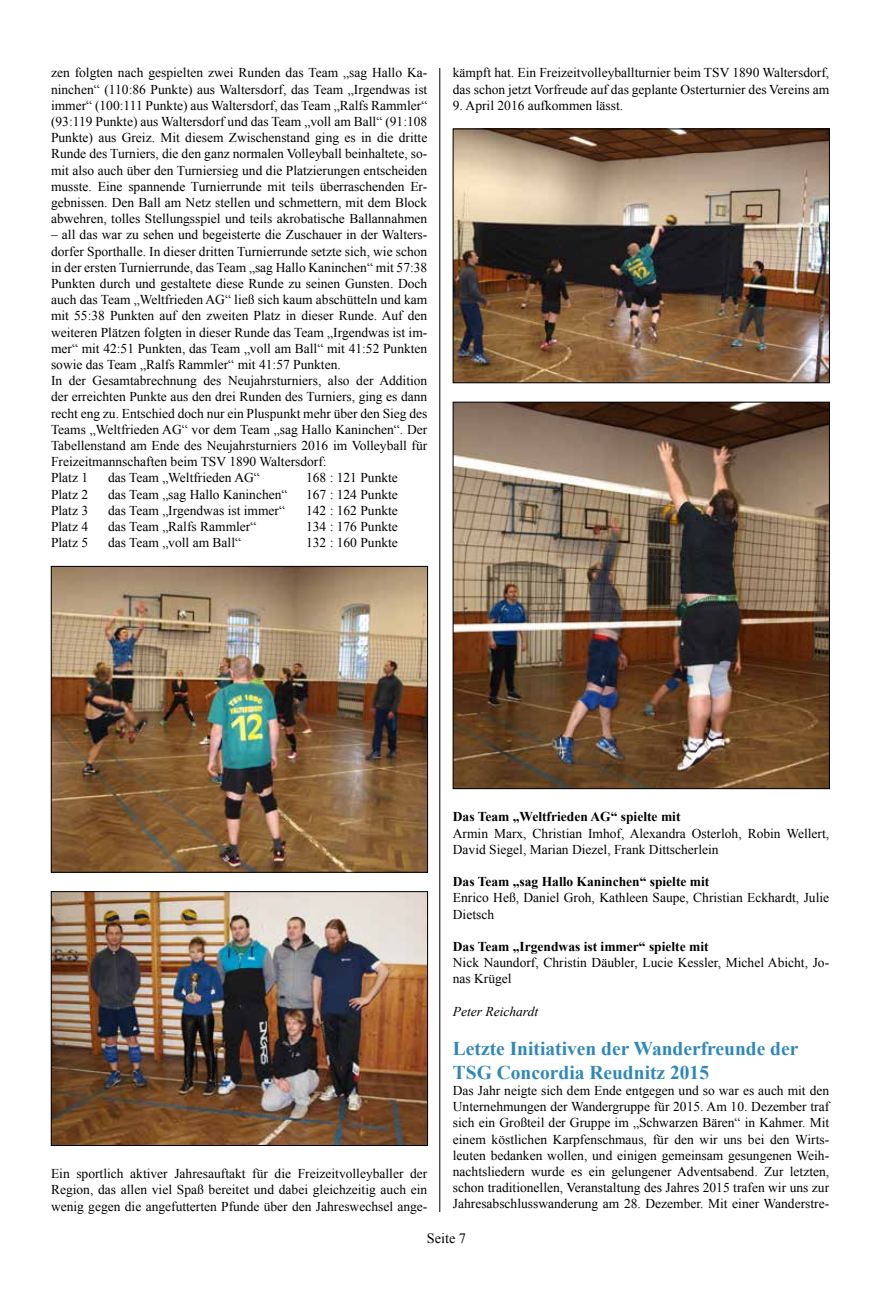
<style>
.page{position:relative;width:893px;height:1297px;background:#fff}
.page>*{position:absolute;margin:0;border:0;box-sizing:border-box;transform-origin:0 0}
.t1{font:700 19.5px/23.4px "Times New Roman";color:#2e88bb}
.t2{font:14.25px "Times New Roman";color:#000}
.t3{font:13.5px/16.2px "Times New Roman";color:#000}
.t4{font:700 13.5px "Times New Roman";color:#000}
.t5{font:italic 13.5px "Times New Roman";color:#000}
</style>
<div class="page">
<hr style="left:439px;top:68px;width:1px;height:1144px;background:#000">
<img style="left:53px;top:568px;width:373px;height:302px">
<div style="left:51px;top:566px;width:377px;height:306px;border:1px solid #000"></div>
<img style="left:53px;top:893px;width:373px;height:251px">
<div style="left:51px;top:891px;width:377px;height:255px;border:1px solid #000"></div>
<img style="left:455px;top:131px;width:373px;height:250px">
<div style="left:453px;top:129px;width:377px;height:254px;border:1px solid #000"></div>
<img style="left:455px;top:404px;width:373px;height:383px">
<div style="left:453px;top:402px;width:377px;height:387px;border:1px solid #000"></div>
<p class="t3" style="left:51px;top:65px;width:378px;text-align:justify">zen folgten nach gespielten zwei Runden das Team „sag Hallo Ka&shy;ninchen“ (110:86 Punkte) aus Waltersdorf, das Team „Irgendwas ist immer“ (100:111 Punkte) aus Waltersdorf, das Team „Ralfs Rammler“ (93:119 Punkte) aus Waltersdorf und das Team „voll am Ball“ (91:108<br>Punkte) aus Greiz. Mit diesem Zwischenstand ging es in die dritte Runde des Turniers, die den ganz normalen Volleyball beinhaltete, so&shy;mit also auch über den Turniersieg und die Platzierungen entscheiden musste. Eine spannende Turnierrunde mit teils überraschenden Er&shy;gebnissen. Den Ball am Netz stellen und schmettern, mit dem Block abwehren, tolles Stellungsspiel und teils akrobatische Ballannahmen</p>
<p class="t3" style="left:51px;top:227px;width:378px">– all das war zu sehen und begeisterte die Zuschauer in der Walters&shy;dorfer Sporthalle. In dieser dritten Turnierrunde setzte sich, wie schon in der ersten Turnierrunde, das Team „sag Hallo Kaninchen“ mit 57:38<br>Punkten durch und gestaltete diese Runde zu seinen Gunsten. Doch auch das Team „Weltfrieden AG“ ließ sich kaum abschütteln und kam mit 55:38 Punkten auf den zweiten Platz in dieser Runde. Auf den weiteren Plätzen folgten in dieser Runde das Team „Irgendwas ist im&shy;mer“ mit 42:51 Punkten, das Team „voll am Ball“ mit 41:52 Punkten sowie das Team „Ralfs Rammler“ mit 41:57 Punkten.<br>In der Gesamtabrechnung des Neujahrsturniers, also der Addition der erreichten Punkte aus den drei Runden des Turniers, ging es dann recht eng zu. Entschied doch nur ein Pluspunkt mehr über den Sieg des Teams „Weltfrieden AG“ vor dem Team „sag Hallo Kaninchen“. Der Tabellenstand am Ende des Neujahrsturniers 2016 im Volleyball für Freizeitmannschaften beim TSV 1890 Waltersdorf:<br>Platz 1</p>
<p class="t3" style="left:108px;top:470px;width:153px">das Team „Weltfrieden AG“</p>
<p class="t3" style="left:306px;top:470px;width:93px">168 : 121 Punkte</p>
<p class="t3" style="left:51px;top:486px;width:39px">Platz 2</p>
<p class="t3" style="left:108px;top:486px;width:181px">das Team „sag Hallo Kaninchen“</p>
<p class="t3" style="left:306px;top:486px;width:93px">167 : 124 Punkte</p>
<p class="t3" style="left:51px;top:502px;width:39px">Platz 3</p>
<p class="t3" style="left:108px;top:502px;width:179px">das Team „Irgendwas ist immer“</p>
<p class="t3" style="left:306px;top:502px;width:93px">142 : 162 Punkte</p>
<p class="t3" style="left:51px;top:518px;width:39px">Platz 4</p>
<p class="t3" style="left:108px;top:518px;width:150px">das Team „Ralfs Rammler“</p>
<p class="t3" style="left:306px;top:518px;width:93px">134 : 176 Punkte</p>
<p class="t3" style="left:51px;top:534px;width:39px">Platz 5</p>
<p class="t3" style="left:108px;top:534px;width:135px">das Team „voll am Ball“</p>
<p class="t3" style="left:306px;top:534px;width:93px">132 : 160 Punkte</p>
<p class="t3" style="left:453px;top:65px;width:378px">kämpft hat. Ein Freizeitvolleyballturnier beim TSV 1890 Waltersdorf, das schon jetzt Vorfreude auf das geplante Osterturnier des Vereins am</p>
<p class="t3" style="left:453px;top:97px;width:172px">9. April 2016 aufkommen lässt.</p>
<p class="t3" style="left:51px;top:1165px;width:378px;text-align:justify">Ein sportlich aktiver Jahresauftakt für die Freizeitvolleyballer der Region, das allen viel Spaß bereitet und dabei gleichzeitig auch ein wenig gegen die angefutterten Pfunde über den Jahreswechsel ange-</p>
<p class="t4" style="left:453px;top:807px;width:229px">Das Team „Weltfrieden AG“ spielte mit</p>
<p class="t3" style="left:453px;top:825px;width:378px">Armin Marx, Christian Imhof, Alexandra Osterloh, Robin Wellert,<br>David Siegel, Marian Diezel, Frank Dittscherlein</p>
<p class="t4" style="left:453px;top:872px;width:258px">Das Team „sag Hallo Kaninchen“ spielte mit</p>
<p class="t3" style="left:453px;top:889px;width:378px">Enrico Heß, Daniel Groh, Kathleen Saupe, Christian Eckhardt, Julie<br>Dietsch</p>
<p class="t4" style="left:453px;top:937px;width:257px">Das Team „Irgendwas ist immer“ spielte mit</p>
<p class="t3" style="left:453px;top:954px;width:378px">Nick Naundorf, Christin Däubler, Lucie Kessler, Michel Abicht, Jo&shy;nas Krügel</p>
<p class="t5" style="left:453px;top:1002px;width:87px">Peter Reichardt</p>
<h1 class="t1" style="left:453px;top:1037px;width:347px">Letzte Initiativen der Wanderfreunde der<br>TSG Concordia Reudnitz 2015</h1>
<p class="t3" style="left:453px;top:1082px;width:378px;text-align:justify">Das Jahr neigte sich dem Ende entgegen und so war es auch mit den Unternehmungen der Wandergruppe für 2015. Am 10. Dezember traf sich ein Großteil der Gruppe im „Schwarzen Bären“ in Kahmer. Mit einem köstlichen Karpfenschmaus, für den wir uns bei den Wirts&shy;leuten bedanken wollen, und einigen gemeinsam gesungenen Weih&shy;nachtsliedern wurde es ein gelungener Adventsabend. Zur letzten, schon traditionellen, Veranstaltung des Jahres 2015 trafen wir uns zur Jahresabschlusswanderung am 28. Dezember. Mit einer Wanderstre-</p>
<p class="t2" style="left:427px;top:1229px;width:41px">Seite 7</p>
</div>
